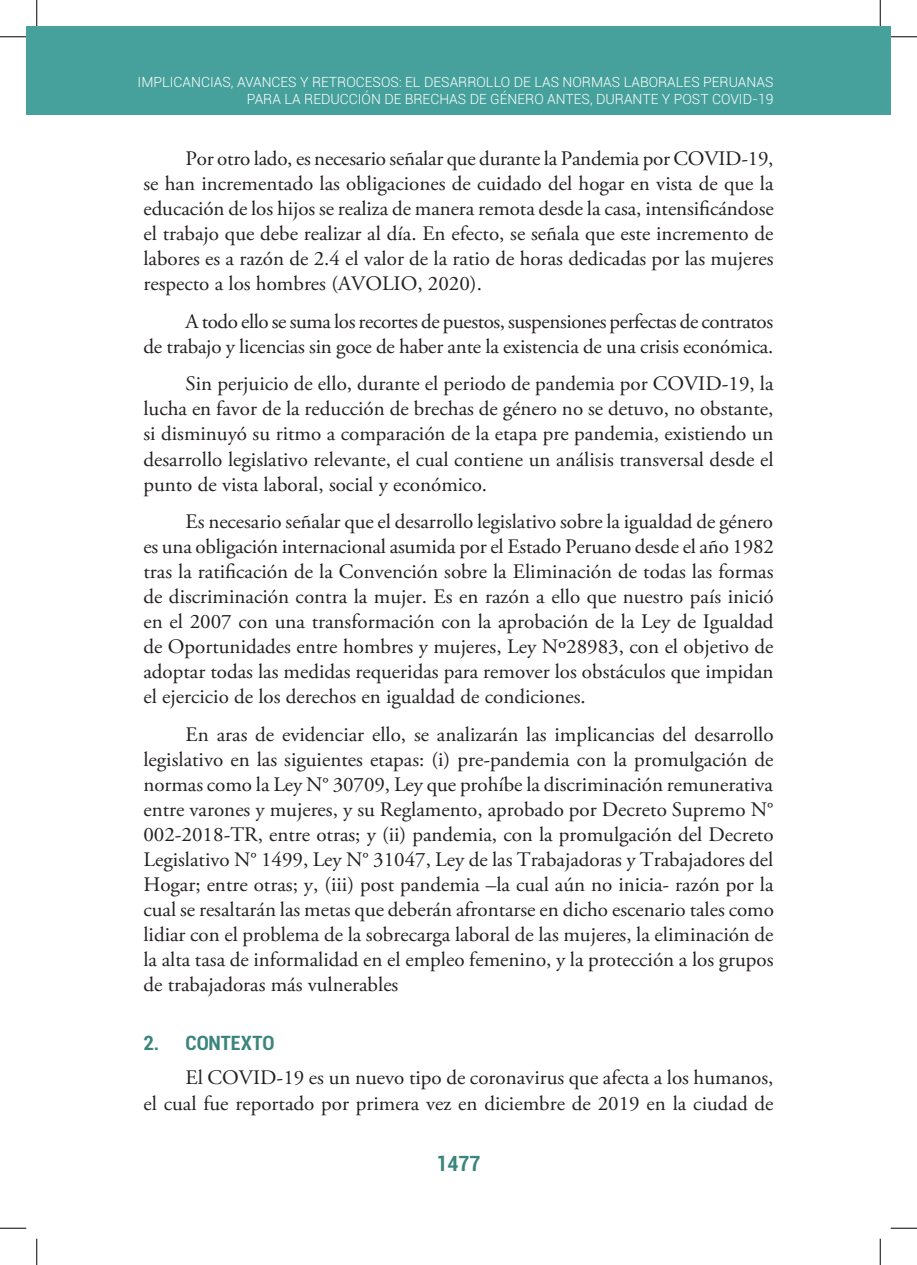
<style>
.page{position:relative;width:917px;height:1265px;background:#fff}
.page>*{position:absolute;margin:0;border:0;box-sizing:border-box;transform-origin:0 0}
.t1{font:700 condensed 21px "Roboto";color:#3b857c}
.t2{font:20.65px/25px "Adobe Garamond Pro";color:#231f20;text-align:justify}
.t3{font:700 condensed 19.78px "Roboto";color:#3b857c}
.t4{font:300 14px/17.5px "Roboto";color:#fff;text-align:right}
</style>
<div class="page">
<div style="left:27px;top:27px;width:863px;height:88px;background:#46a19c"></div>
<svg style="left:0;top:36px;width:26px;height:1px"></svg>
<svg style="left:891px;top:36px;width:26px;height:1px"></svg>
<svg style="left:0;top:1227px;width:26px;height:1px"></svg>
<svg style="left:891px;top:1227px;width:26px;height:1px"></svg>
<svg style="left:36px;top:0;width:1px;height:26px"></svg>
<svg style="left:36px;top:1238px;width:1px;height:26px"></svg>
<svg style="left:880px;top:0;width:1px;height:26px"></svg>
<svg style="left:880px;top:1238px;width:1px;height:26px"></svg>
<p class="t4" style="left:138px;top:73px;width:637px">IMPLICANCIAS, AVANCES Y RETROCESOS: EL DESARROLLO DE LAS NORMAS LABORALES PERUANAS<br>PARA LA REDUCCIÓN DE BRECHAS DE GÉNERO ANTES, DURANTE Y POST COVID-19</p>
<p class="t2" style="left:143px;top:147px;width:632px;text-indent:42px">Por otro lado, es necesario señalar que durante la Pandemia por COVID-19, se han incrementado las obligaciones de cuidado del hogar en vista de que la educación de los hijos se realiza de manera remota desde la casa, intensificándose el trabajo que debe realizar al día. En efecto, se señala que este incremento de labores es a razón de 2.4 el valor de la ratio de horas dedicadas por las mujeres respecto a los hombres (AVOLIO, 2020).</p>
<p class="t2" style="left:143px;top:309px;width:631px;text-align:right">A todo ello se suma los recortes de puestos, suspensiones perfectas de contratos<br>de trabajo y licencias sin goce de haber ante la existencia de una crisis económica.</p>
<p class="t2" style="left:143px;top:372px;width:632px;text-indent:42px">Sin perjuicio de ello, durante el periodo de pandemia por COVID-19, la lucha en favor de la reducción de brechas de género no se detuvo, no obstante, si disminuyó su ritmo a comparación de la etapa pre pandemia, existiendo un desarrollo legislativo relevante, el cual contiene un análisis transversal desde el punto de vista laboral, social y económico.</p>
<p class="t2" style="left:143px;top:509px;width:632px;text-indent:42px">Es necesario señalar que el desarrollo legislativo sobre la igualdad de género es una obligación internacional asumida por el Estado Peruano desde el año 1982 tras la ratificación de la Convención sobre la Eliminación de todas las formas de discriminación contra la mujer. Es en razón a ello que nuestro país inició en el 2007 con una transformación con la aprobación de la Ley de Igualdad de Oportunidades entre hombres y mujeres, Ley Nº28983, con el objetivo de adoptar todas las medidas requeridas para remover los obstáculos que impidan el ejercicio de los derechos en igualdad de condiciones.</p>
<p class="t2" style="left:143px;top:722px;width:632px;text-indent:42px">En aras de evidenciar ello, se analizarán las implicancias del desarrollo legislativo en las siguientes etapas: (i) pre-pandemia con la promulgación de normas como la Ley N° 30709, Ley que prohíbe la discriminación remunerativa entre varones y mujeres, y su Reglamento, aprobado por Decreto Supremo N° 002-2018-TR, entre otras; y (ii) pandemia, con la promulgación del Decreto Legislativo N° 1499, Ley N° 31047, Ley de las Trabajadoras y Trabajadores del Hogar; entre otras; y, (iii) post pandemia –la cual aún no inicia- razón por la cual se resaltarán las metas que deberán afrontarse en dicho escenario tales como lidiar con el problema de la sobrecarga laboral de las mujeres, la eliminación de la alta tasa de informalidad en el empleo femenino, y la protección a los grupos de trabajadoras más vulnerables</p>
<p class="t3" style="left:143px;top:1028px;width:132px">2. CONTEXTO</p>
<p class="t2" style="left:143px;top:1064px;width:632px;line-height:26.2px;text-align:right">El COVID-19 es un nuevo tipo de coronavirus que afecta a los humanos,<br>el cual fue reportado por primera vez en diciembre de 2019 en la ciudad de</p>
<p class="t1" style="left:436px;top:1148px;width:46px">1477</p>
</div>
